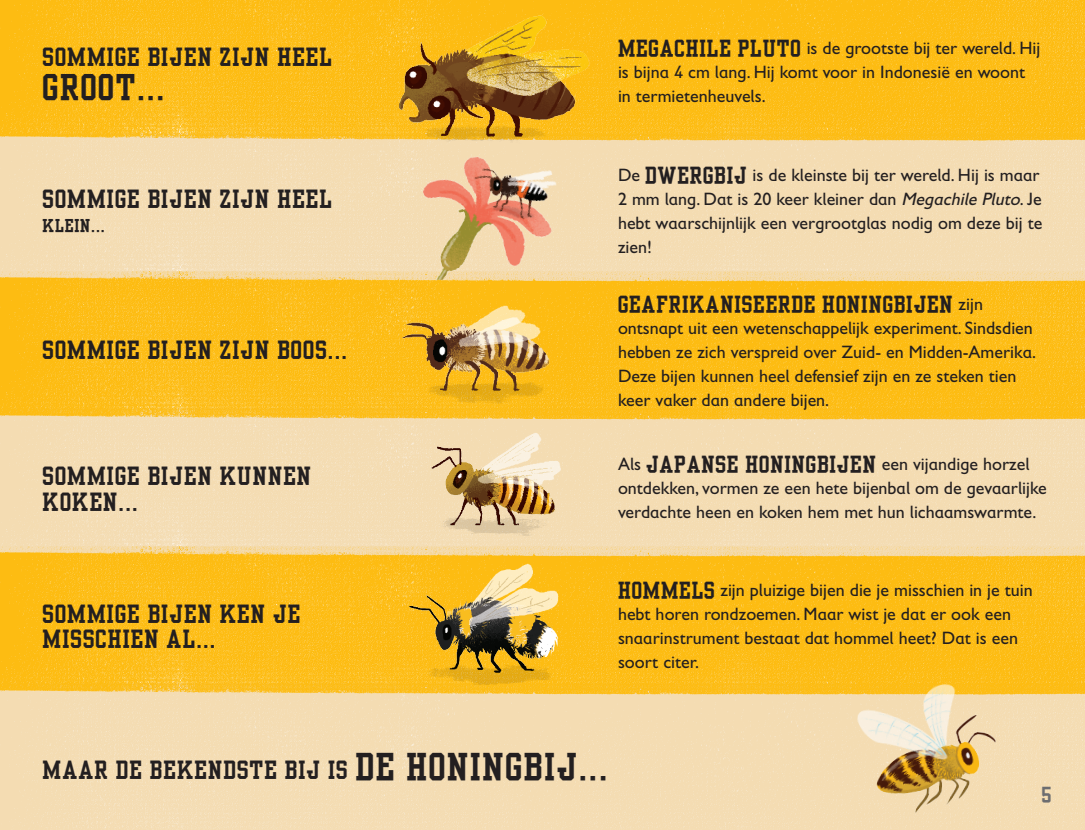
<style>
.page{position:relative;width:1085px;height:830px;background:#fff}
.page>*{position:absolute;margin:0;border:0;box-sizing:border-box;transform-origin:0 0}
.t1{font:30px "Yearbook Solid";letter-spacing:.06em;color:#231f20}
.t2{font:21px/25.5px "Yearbook Solid";letter-spacing:.06em;color:#231f20}
.t3{font:19.5px "Yearbook Solid";letter-spacing:.05em;color:#231f20}
.t4{font:18px/24px "Gill Sans Infant Std";color:#231f20}
.t5{font:18px "Yearbook Solid";color:#6c6d70}
.t6{font:15px "Yearbook Solid";color:#231f20}
.s1{font-family:"Yearbook Solid";font-size:19.5px}
.s2{font-style:italic}
.s3{font-family:"Gill Sans Infant Std";font-size:18px}
.s4{font-size:31.5px}
</style>
<div class="page">
<div style="left:0;top:704px;width:1084px;height:125px;background:#f4dcb2"></div>
<img style="left:0;top:566px;width:1084px;height:138px">
<img style="left:0;top:429px;width:1084px;height:137px">
<img style="left:0;top:291px;width:1084px;height:138px">
<img style="left:0;top:151px;width:1084px;height:140px">
<img style="left:0;top:0;width:1084px;height:151px">
<img style="left:403px;top:425px;width:178px;height:113px">
<img style="left:370px;top:538px;width:234px;height:167px">
<img style="left:799px;top:663px;width:251px;height:166px">
<img style="left:370px;top:1px;width:244px;height:143px">
<img style="left:401px;top:148px;width:181px;height:117px">
<img style="left:373px;top:265px;width:230px;height:155px">
<p class="t2" style="left:43px;top:43px;width:291px">SOMMIGE BIJEN ZIJN HEEL</p>
<h1 class="t1" style="left:43px;top:67px;width:123px">GROOT...</h1>
<p class="t2" style="left:43px;top:185px;width:291px">SOMMIGE BIJEN ZIJN HEEL</p>
<p class="t6" style="left:43px;top:216px;width:11px">klein</p>
<p class="t6" style="left:91px;top:216px;width:15px">...</p>
<p class="t2" style="left:43px;top:336px;width:306px">SOMMIGE BIJEN ZIJN BOOS...</p>
<p class="t2" style="left:43px;top:462px;width:270px">SOMMIGE BIJEN KUNNEN<br>KOKEN...</p>
<p class="t2" style="left:43px;top:600px;width:259px">SOMMIGE BIJEN KEN JE<br>MISSCHIEN AL...</p>
<p class="t4" style="left:618px;top:36px;width:424px"><span class="s1">MEGACHILE PLUTO</span> is de grootste bij ter wereld. Hij is bijna 4 cm lang. Hij komt voor in Indonesië en woont in termietenheuvels.</p>
<p class="t4" style="left:618px;top:162px;width:426px">De <span class="s1">DWERGBIJ</span> is de kleinste bij ter wereld. Hij is maar 2 mm lang. Dat is 20 keer kleiner dan <span class="s2">Megachile Pluto</span>. Je hebt waarschijnlijk een vergrootglas nodig om deze bij te zien!</p>
<p class="t3" style="left:618px;top:291px;width:366px">GEAFRIKANISEERDE HONINGBIJEN <span class="s3">zijn</span></p>
<p class="t4" style="left:618px;top:316px;width:419px">ontsnapt uit een wetenschappelijk experiment. Sindsdien hebben ze zich verspreid over Zuid- en Midden-Amerika.<br>Deze bijen kunnen heel defensief zijn en ze steken tien keer vaker dan andere bijen.</p>
<p class="t4" style="left:618px;top:452px;width:430px">Als <span class="s1">JAPANSE HONINGBIJEN</span> een vijandige horzel ontdekken, vormen ze een hete bijenbal om de gevaarlijke verdachte heen en koken hem met hun lichaamswarmte.</p>
<p class="t4" style="left:618px;top:577px;width:416px"><span class="s1">HOMMELS</span> zijn pluizige bijen die je misschien in je tuin hebt horen rondzoemen. Maar wist je dat er ook een snaarinstrument bestaat dat hommel heet? Dat is een soort citer.</p>
<p class="t2" style="left:43px;top:755px;width:566px">MAAR DE BEKENDSTE BIJ IS <span class="s4">DE HONINGBIJ...</span></p>
<p class="t5" style="left:1041px;top:782px;width:11px">5</p>
</div>
